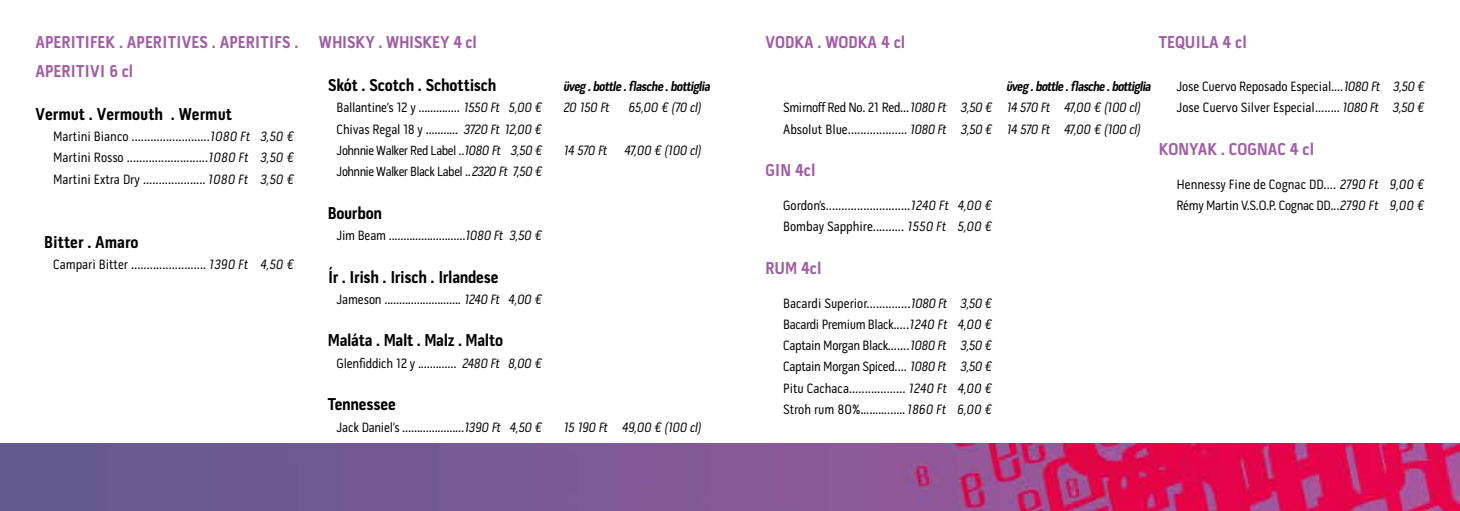
<style>
.page{position:relative;width:1460px;height:511px;background:#fff}
.page>*{position:absolute;margin:0;border:0;box-sizing:border-box;transform-origin:0 0}
.t1{font:700 17.5px "Pill Gothic 300 mg";letter-spacing:-.01em;color:#000}
.t2{font:700 17.5px/28.8px "Pill Gothic 300 mg";color:#a05da5}
.t3{font:700 17.5px "Pill Gothic 300 mg";letter-spacing:-.02em;color:#a05da5}
.t4{font:13.75px/21.2px "Pill Gothic 300 mg";color:#000}
.t5{font:italic 13.75px/21.2px "Pill Gothic 300 mg";letter-spacing:-.04em;color:#000}
.t6{font:13.75px "Pill Gothic 300 mg";letter-spacing:-.02em;color:#000}
.t7{font:13.75px "Pill Gothic 300 mg Bold Obq";letter-spacing:-.05em;color:#000}
.t8{font:13.75px "Pill Gothic 300 mg";letter-spacing:-.025em;color:#000}
.t9{font:13.5px "Pill Gothic 300 mg";letter-spacing:-.04em;color:#000}
.s1{font-style:italic}
.s2{font-style:italic;font-size:13.75px}
.s3{font-style:normal}
</style>
<div class="page">
<img style="left:0;top:443px;width:1460px;height:67px">
<p class="t2" style="left:35px;top:28px;width:265px">APERITIFEK . APERITIVES . APERITIFS .<br>APERITIVI 6 cl</p>
<p class="t1" style="left:35px;top:103px;width:198px">Vermut . Vermouth . Wermut</p>
<p class="t4" style="left:53px;top:126px;width:242px;text-align:justify">Martini Bianco .........................<span class="s1">1080 Ft 3,50 € </span>Martini Rosso ..........................<span class="s1">1080 Ft 3,50 € </span>Martini Extra Dry .................... <span class="s1">1080 Ft 3,50 €</span></p>
<p class="t1" style="left:44px;top:230px;width:96px">Bitter . Amaro</p>
<p class="t4" style="left:53px;top:253px;width:242px">Campari Bitter ........................ <span class="s1">1390 Ft 4,50 €</span></p>
<p class="t3" style="left:319px;top:32px;width:160px">WHISKY . WHISKEY 4 cl</p>
<p class="t1" style="left:328px;top:74px;width:170px">Skót . Scotch . Schottisch</p>
<p class="t7" style="left:563px;top:78px;width:149px">üveg . bottle . flasche . bottiglia</p>
<p class="t8" style="left:337px;top:99px;width:207px">Ballantine’s 12 y .............. <span class="s1">1550 Ft 5,00 €</span></p>
<p class="t5" style="left:563px;top:97px;width:48px">20 150 Ft</p>
<p class="t5" style="left:629px;top:97px;width:74px">65,00 € (70 cl)</p>
<p class="t4" style="left:337px;top:118px;width:207px">Chivas Regal 18 y ........... <span class="s1">3720 Ft 12,00 €</span></p>
<p class="t9" style="left:337px;top:142px;width:207px">Johnnie Walker Red Label ..<span class="s2">1080 Ft 3,50 €</span></p>
<p class="t5" style="left:563px;top:139px;width:45px">14 570 Ft</p>
<p class="t5" style="left:625px;top:139px;width:79px">47,00 € (100 cl)</p>
<p class="t9" style="left:337px;top:163px;width:207px">Johnnie Walker Black Label ..<span class="s2">2320 Ft 7,50 €</span></p>
<p class="t1" style="left:328px;top:202px;width:56px">Bourbon</p>
<p class="t4" style="left:337px;top:224px;width:207px">Jim Beam ..........................<span class="s1">1080 Ft 3,50 €</span></p>
<p class="t1" style="left:328px;top:265px;width:172px">Ír . Irish . Irisch . Irlandese</p>
<p class="t4" style="left:337px;top:288px;width:207px">Jameson .......................... <span class="s1">1240 Ft 4,00 €</span></p>
<p class="t1" style="left:328px;top:329px;width:177px">Maláta . Malt . Malz . Malto</p>
<p class="t6" style="left:337px;top:354px;width:207px">Glenfiddich 12 y ............. <span class="s1">2480 Ft 8,00 €</span></p>
<p class="t1" style="left:328px;top:393px;width:70px">Tennessee</p>
<p class="t6" style="left:337px;top:418px;width:207px">Jack Daniel’s .....................<span class="s1">1390 Ft 4,50 €</span></p>
<p class="t5" style="left:563px;top:416px;width:140px">15 190 Ft 49,00 € (100 cl)</p>
<p class="t2" style="left:765px;top:28px;width:141px">VODKA . WODKA 4 cl</p>
<p class="t2" style="left:1159px;top:28px;width:89px">TEQUILA 4 cl</p>
<p class="t4" style="left:1176px;top:76px;width:250px">Jose Cuervo Reposado Especial....<span class="s1">1080 Ft 3,50 €<br></span>Jose Cuervo Silver Especial........<span class="s1">1080 Ft 3,50 €</span></p>
<p class="t2" style="left:1159px;top:134px;width:157px">KONYAK . COGNAC 4 cl</p>
<p class="t4" style="left:1176px;top:173px;width:250px">Hennessy Fine de Cognac DD.... <span class="s1">2790 Ft 9,00 €<br></span>Rémy Martin V.S.O.P. Cognac DD...<span class="s1">2790 Ft 9,00 €</span></p>
<p class="t7" style="left:1006px;top:78px;width:146px">üveg . bottle . flasche . bottiglia</p>
<p class="t5" style="left:783px;top:97px;width:359px"><span class="s3">Smirnoff Red No. 21 Red...</span>1080 Ft 3,50 € 14 570 Ft 47,00 € (100 cl)<br><span class="s3">Absolut Blue...................</span> 1080 Ft 3,50 € 14 570 Ft 47,00 € (100 cl)</p>
<p class="t2" style="left:765px;top:156px;width:52px">GIN 4cl</p>
<p class="t4" style="left:783px;top:194px;width:211px">Gordon’s...........................<span class="s1">1240 Ft 4,00 €<br></span>Bombay Sapphire.......... <span class="s1">1550 Ft 5,00 €</span></p>
<p class="t2" style="left:765px;top:253px;width:58px">RUM 4cl</p>
<p class="t4" style="left:783px;top:292px;width:211px;text-align:justify">Bacardi Superior..............<span class="s1">1080 Ft 3,50 € </span>Bacardi Premium Black.....<span class="s1">1240 Ft 4,00 € </span>Captain Morgan Black.......<span class="s1">1080 Ft 3,50 € </span>Captain Morgan Spiced.... <span class="s1">1080 Ft 3,50 € </span>Pitu Cachaca.................. <span class="s1">1240 Ft 4,00 € </span>Stroh rum 80%………...…<span class="s1">1860 Ft 6,00 €</span></p>
</div>
